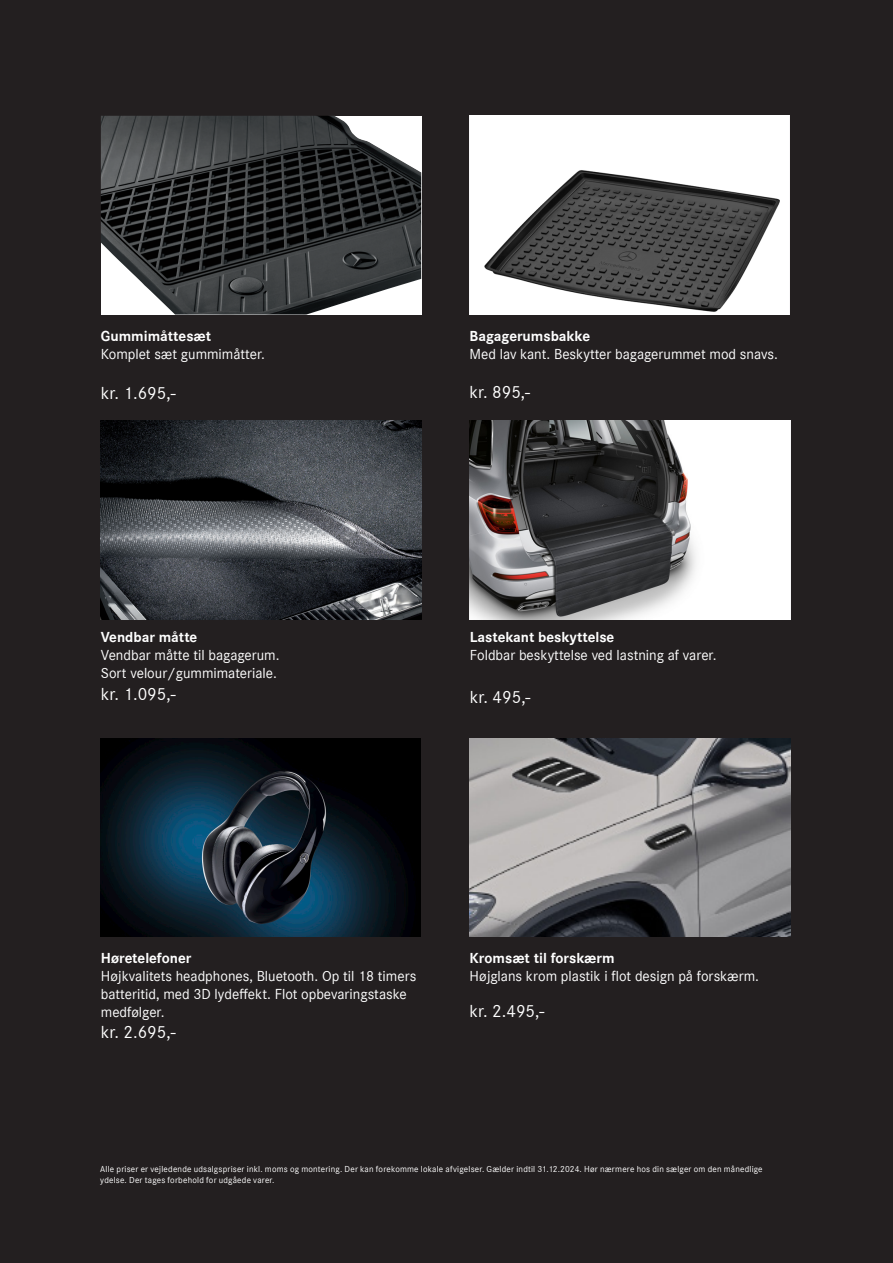
<style>
.page{position:relative;width:893px;height:1263px;background:#231f20}
.page>*{position:absolute;margin:0;border:0;box-sizing:border-box;transform-origin:0 0}
.t1{font:18px "Daimler CS";color:#fff}
.t2{font:15px/18px "Daimler CS";color:#fff}
.t3{font:700 15px "Daimler CS";color:#fff}
.t4{font:9px/10.5px "Daimler CS";letter-spacing:.02em;color:#fff}
</style>
<div class="page">
<img style="left:470px;top:738px;width:320px;height:199px">
<img style="left:101px;top:420px;width:320px;height:199px">
<img style="left:470px;top:116px;width:320px;height:199px">
<img style="left:470px;top:420px;width:320px;height:199px">
<img style="left:101px;top:116px;width:320px;height:199px">
<img style="left:100px;top:738px;width:321px;height:199px">
<p class="t3" style="left:101px;top:324px;width:112px">Gummimåttesæt</p>
<p class="t2" style="left:101px;top:344px;width:166px">Komplet sæt gummimåtter.</p>
<p class="t1" style="left:101px;top:380px;width:76px">kr. 1.695,-</p>
<p class="t3" style="left:101px;top:625px;width:98px">Vendbar måtte</p>
<p class="t2" style="left:101px;top:645px;width:180px">Vendbar måtte til bagagerum.</p>
<p class="t2" style="left:101px;top:663px;width:178px">Sort velour/gummimateriale.</p>
<p class="t1" style="left:101px;top:681px;width:76px">kr. 1.095,-</p>
<p class="t3" style="left:470px;top:324px;width:122px">Bagagerumsbakke</p>
<p class="t2" style="left:470px;top:343px;width:310px">Med lav kant. Beskytter bagagerummet mod snavs.</p>
<p class="t1" style="left:470px;top:379px;width:62px">kr. 895,-</p>
<p class="t3" style="left:470px;top:625px;width:146px">Lastekant beskyttelse</p>
<p class="t2" style="left:470px;top:645px;width:248px">Foldbar beskyttelse ved lastning af varer.</p>
<p class="t1" style="left:470px;top:684px;width:62px">kr. 495,-</p>
<p class="t3" style="left:101px;top:946px;width:92px">Høretelefoner</p>
<p class="t2" style="left:101px;top:966px;width:317px">Højkvalitets headphones, Bluetooth. Op til 18 timers batteritid, med 3D lydeffekt. Flot opbevaringstaske medfølger.</p>
<p class="t1" style="left:101px;top:1019px;width:76px">kr. 2.695,-</p>
<p class="t3" style="left:470px;top:946px;width:147px">Kromsæt til forskærm</p>
<p class="t2" style="left:470px;top:966px;width:291px">Højglans krom plastik i flot design på forskærm.</p>
<p class="t1" style="left:470px;top:998px;width:76px">kr. 2.495,-</p>
<p class="t4" style="left:100px;top:1163px;width:664px">Alle priser er vejledende udsalgspriser inkl. moms og montering. Der kan forekomme lokale afvigelser. Gælder indtil 31.12.2024. Hør nærmere hos din sælger om den månedlige ydelse. Der tages forbehold for udgåede varer.</p>
</div>
